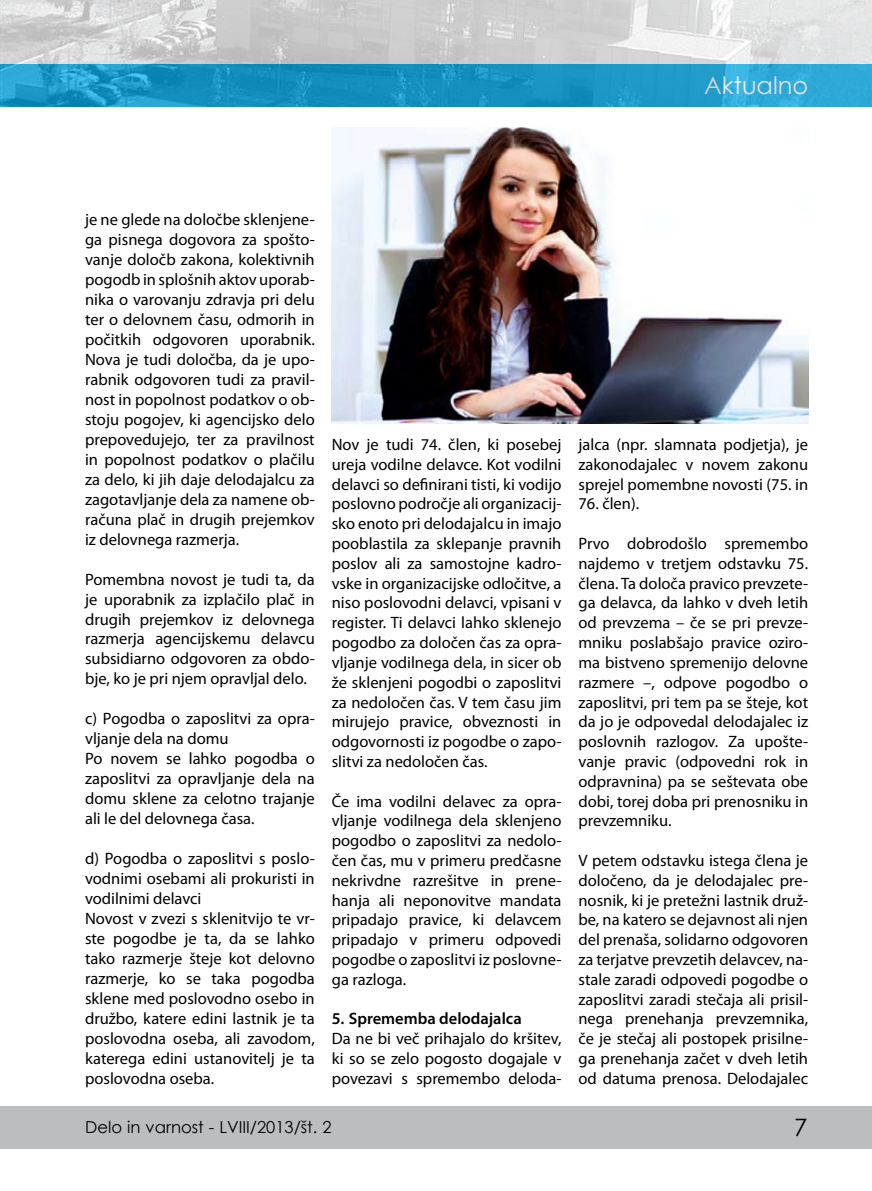
<style>
.page{position:relative;width:872px;height:1191px;background:#fff}
.page>*{position:absolute;margin:0;border:0;box-sizing:border-box;transform-origin:0 0}
.t1{font:24px "Century Gothic";color:#fff}
.t2{font:24px "Century Gothic";color:#000}
.t3{font:16.5px/19.8px "Myriad Pro";color:#000;text-align:justify}
.t4{font:16.5px "Century Gothic";color:#000}
.t5{font:600 16.5px "Myriad Pro";color:#000}
</style>
<div class="page">
<div style="left:0;top:1106px;width:872px;height:42px;background:#bcbdc0"></div>
<img style="left:0;top:0;width:872px;height:106px">
<img style="left:332px;top:128px;width:476px;height:296px">
<h1 class="t1" style="left:704px;top:69px;width:106px">Aktualno</h1>
<p class="t3" style="left:85px;top:209px;width:231px">je ne glede na določbe sklenjene&shy;ga pisnega dogovora za spošto&shy;vanje določb zakona, kolektivnih pogodb in splošnih aktov uporab&shy;nika o varovanju zdravja pri delu ter o delovnem času, odmorih in počitkih odgovoren uporabnik.<br>Nova je tudi določba, da je upo&shy;rabnik odgovoren tudi za pravil&shy;nost in popolnost podatkov o ob&shy;stoju pogojev, ki agencijsko delo prepovedujejo, ter za pravilnost in popolnost podatkov o plačilu za delo, ki jih daje delodajalcu za zagotavljanje dela za namene ob&shy;računa plač in drugih prejemkov iz delovnega razmerja.</p>
<p class="t3" style="left:85px;top:569px;width:231px">Pomembna novost je tudi ta, da je uporabnik za izplačilo plač in drugih prejemkov iz delovnega razmerja agencijskemu delavcu subsidiarno odgovoren za obdo&shy;bje, ko je pri njem opravljal delo.</p>
<p class="t3" style="left:85px;top:708px;width:231px;text-align:left">c) Pogodba o zaposlitvi za opra&shy;vljanje dela na domu<br>Po novem se lahko pogodba o zaposlitvi za opravljanje dela na domu sklene za celotno trajanje ali le del delovnega časa.</p>
<p class="t3" style="left:85px;top:848px;width:231px;text-align:left">d) Pogodba o zaposlitvi s poslo&shy;vodnimi osebami ali prokuristi in vodilnimi delavci<br>Novost v zvezi s sklenitvijo te vr&shy;ste pogodbe je ta, da se lahko tako razmerje šteje kot delovno razmerje, ko se taka pogodba sklene med poslovodno osebo in družbo, katere edini lastnik je ta poslovodna oseba, ali zavodom, katerega edini ustanovitelj je ta poslovodna oseba.</p>
<p class="t3" style="left:332px;top:434px;width:231px">Nov je tudi 74. člen, ki posebej ureja vodilne delavce. Kot vodilni delavci so definirani tisti, ki vodijo poslovno področje ali organizacij&shy;sko enoto pri delodajalcu in imajo pooblastila za sklepanje pravnih poslov ali za samostojne kadro&shy;vske in organizacijske odločitve, a niso poslovodni delavci, vpisani v register. Ti delavci lahko sklenejo pogodbo za določen čas za opra&shy;vljanje vodilnega dela, in sicer ob že sklenjeni pogodbi o zaposlitvi za nedoločen čas. V tem času jim mirujejo pravice, obveznosti in odgovornosti iz pogodbe o zapo&shy;slitvi za nedoločen čas.</p>
<p class="t3" style="left:332px;top:791px;width:231px">Če ima vodilni delavec za opra&shy;vljanje vodilnega dela sklenjeno pogodbo o zaposlitvi za nedolo&shy;čen čas, mu v primeru predčasne nekrivdne razrešitve in prene&shy;hanja ali neponovitve mandata pripadajo pravice, ki delavcem pripadajo v primeru odpovedi pogodbe o zaposlitvi iz poslovne&shy;ga razloga.</p>
<p class="t5" style="left:332px;top:1008px;width:191px">5. Sprememba delodajalca</p>
<p class="t3" style="left:332px;top:1028px;width:231px">Da ne bi več prihajalo do kršitev, ki so se zelo pogosto dogajale v povezavi s spremembo deloda-</p>
<p class="t3" style="left:578px;top:434px;width:231px">jalca (npr. slamnata podjetja), je zakonodajalec v novem zakonu sprejel pomembne novosti (75. in</p>
<p class="t3" style="left:578px;top:494px;width:62px">76. člen).</p>
<p class="t3" style="left:578px;top:533px;width:231px">Prvo dobrodošlo spremembo najdemo v tretjem odstavku 75. člena. Ta določa pravico prevzete&shy;ga delavca, da lahko v dveh letih od prevzema – če se pri prevze&shy;mniku poslabšajo pravice oziro&shy;ma bistveno spremenijo delovne razmere –, odpove pogodbo o zaposlitvi, pri tem pa se šteje, kot da jo je odpovedal delodajalec iz poslovnih razlogov. Za upošte&shy;vanje pravic (odpovedni rok in odpravnina) pa se seštevata obe dobi, torej doba pri prenosniku in prevzemniku.</p>
<p class="t3" style="left:578px;top:850px;width:231px">V petem odstavku istega člena je določeno, da je delodajalec pre&shy;nosnik, ki je pretežni lastnik druž&shy;be, na katero se dejavnost ali njen del prenaša, solidarno odgovoren za terjatve prevzetih delavcev, na&shy;stale zaradi odpovedi pogodbe o zaposlitvi zaradi stečaja ali prisil&shy;nega prenehanja prevzemnika, če je stečaj ali postopek prisilne&shy;ga prenehanja začet v dveh letih od datuma prenosa. Delodajalec</p>
<p class="t4" style="left:85px;top:1115px;width:248px">Delo in varnost - LVIII/2013/št. 2</p>
<h1 class="t2" style="left:794px;top:1110px;width:15px">7</h1>
</div>
